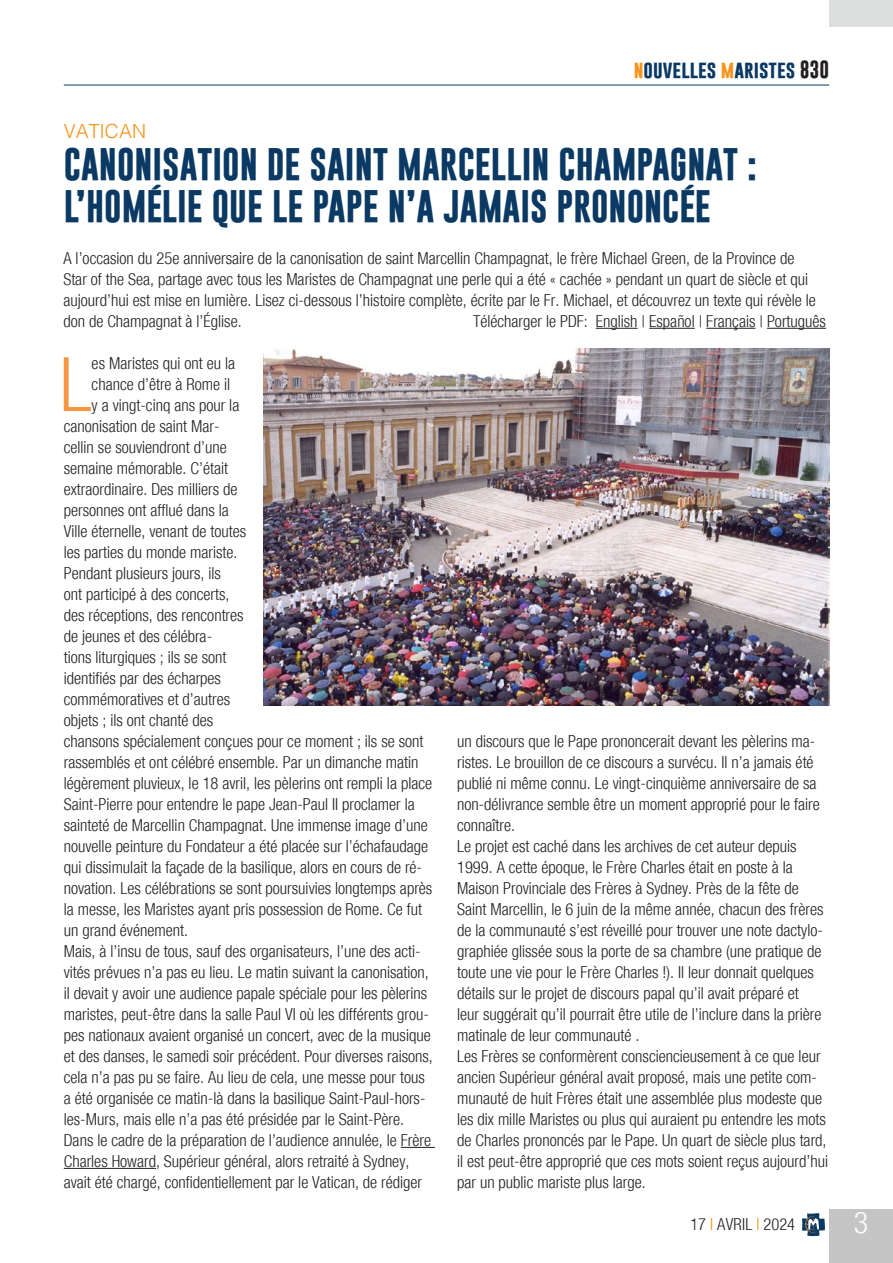
<style>
.page{position:relative;width:893px;height:1263px;background:#fff}
.page>*{position:absolute;margin:0;border:0;box-sizing:border-box;transform-origin:0 0}
.Testo_normal{font:300 condensed 75.3px "Helvetica Neue";color:#f79641}
.Titolo{font:700 33px/42px "Gobold";color:#0a3963}
.t1{font:300 condensed 30px "Helvetica Neue";color:#fff}
.Titolo-2{font:300 19.5px "Helvetica";color:#f7931d}
.t2{font:700 18px "Gobold";color:#0a3963}
.Testo_normal-2{font:300 condensed 16.5px/21px "Helvetica Neue";color:#231f20}
.s1{color:#f7931d}
.s2{color:#231f20}
</style>
<div class="page">
<div style="left:829px;top:1209px;width:64px;height:54px;background:#c4c5c4"></div>
<hr style="left:64px;top:85px;width:765px;height:1px;background:#0a3963">
<svg style="left:802px;top:1213px;width:23px;height:23px"></svg>
<div style="left:829px;top:0;width:64px;height:27px;background:#dddede"></div>
<hr style="left:401px;top:1147px;width:34px;height:1px;background:#231f20">
<hr style="left:64px;top:1168px;width:92px;height:1px;background:#231f20">
<img style="left:263px;top:348px;width:566px;height:357px">
<hr style="left:596px;top:328px;width:42px;height:1px;background:#231f20">
<hr style="left:649px;top:328px;width:46px;height:1px;background:#231f20">
<hr style="left:706px;top:328px;width:49px;height:1px;background:#231f20">
<hr style="left:767px;top:328px;width:59px;height:1px;background:#231f20">
<p class="t2" style="left:634px;top:57px;width:197px"><span class="s1">n</span>ouvelles <span class="s1">m</span>aristes <span class="s2">830</span></p>
<p class="Titolo-2" style="left:64px;top:114px;width:84px">VATICAN</p>
<p class="Titolo" style="left:64px;top:143px;width:695px">CANONISATION DE SAINT MARCELLIN CHAMPAGNAT :<br>L’HOMÉLIE QUE LE PAPE N’A JAMAIS PRONONCÉE</p>
<p class="Testo_normal-2" style="left:63px;top:248px;width:754px">A l’occasion du 25e anniversaire de la canonisation de saint Marcellin Champagnat, le frère Michael Green, de la Province de Star of the Sea, partage avec tous les Maristes de Champagnat une perle qui a été « cachée » pendant un quart de siècle et qui aujourd’hui est mise en lumière. Lisez ci-dessous l’histoire complète, écrite par le Fr. Michael, et découvrez un texte qui révèle le don de Champagnat à l’Église.</p>
<p class="Testo_normal-2" style="left:473px;top:311px;width:354px">Télécharger le PDF: English | Español | Français | Português</p>
<p class="Testo_normal" style="left:60px;top:341px;width:34px">L</p>
<p class="Testo_normal-2" style="left:92px;top:353px;width:145px">es Maristes qui ont eu la</p>
<p class="Testo_normal-2" style="left:92px;top:374px;width:140px">chance d’être à Rome il</p>
<p class="Testo_normal-2" style="left:92px;top:395px;width:149px">y a vingt-cinq ans pour la</p>
<p class="Testo_normal-2" style="left:64px;top:416px;width:157px">canonisation de saint Mar-</p>
<p class="Testo_normal-2" style="left:64px;top:437px;width:164px">cellin se souviendront d’une</p>
<p class="Testo_normal-2" style="left:64px;top:458px;width:166px">semaine mémorable. C’était</p>
<p class="Testo_normal-2" style="left:64px;top:479px;width:175px">extraordinaire. Des milliers de</p>
<p class="Testo_normal-2" style="left:64px;top:500px;width:167px">personnes ont afflué dans la</p>
<p class="Testo_normal-2" style="left:64px;top:521px;width:184px">Ville éternelle, venant de toutes</p>
<p class="Testo_normal-2" style="left:64px;top:542px;width:175px">les parties du monde mariste.</p>
<p class="Testo_normal-2" style="left:64px;top:563px;width:159px">Pendant plusieurs jours, ils</p>
<p class="Testo_normal-2" style="left:64px;top:584px;width:167px">ont participé à des concerts,</p>
<p class="Testo_normal-2" style="left:64px;top:605px;width:181px">des réceptions, des rencontres</p>
<p class="Testo_normal-2" style="left:64px;top:626px;width:150px">de jeunes et des célébra-</p>
<p class="Testo_normal-2" style="left:64px;top:647px;width:164px">tions liturgiques ; ils se sont</p>
<p class="Testo_normal-2" style="left:64px;top:668px;width:159px">identifiés par des écharpes</p>
<p class="Testo_normal-2" style="left:64px;top:689px;width:168px">commémoratives et d’autres</p>
<p class="Testo_normal-2" style="left:64px;top:710px;width:151px">objets ; ils ont chanté des</p>
<p class="Testo_normal-2" style="left:64px;top:731px;width:361px">chansons spécialement conçues pour ce moment ; ils se sont</p>
<p class="Testo_normal-2" style="left:64px;top:752px;width:356px">rassemblés et ont célébré ensemble. Par un dimanche matin</p>
<p class="Testo_normal-2" style="left:64px;top:773px;width:370px">légèrement pluvieux, le 18 avril, les pèlerins ont rempli la place</p>
<p class="Testo_normal-2" style="left:64px;top:794px;width:353px">Saint-Pierre pour entendre le pape Jean-Paul II proclamer la</p>
<p class="Testo_normal-2" style="left:64px;top:815px;width:366px">sainteté de Marcellin Champagnat. Une immense image d’une</p>
<p class="Testo_normal-2" style="left:64px;top:836px;width:366px">nouvelle peinture du Fondateur a été placée sur l’échafaudage</p>
<p class="Testo_normal-2" style="left:64px;top:857px;width:360px">qui dissimulait la façade de la basilique, alors en cours de ré-</p>
<p class="Testo_normal-2" style="left:64px;top:878px;width:370px">novation. Les célébrations se sont poursuivies longtemps après</p>
<p class="Testo_normal-2" style="left:64px;top:899px;width:360px">la messe, les Maristes ayant pris possession de Rome. Ce fut</p>
<p class="Testo_normal-2" style="left:64px;top:920px;width:126px">un grand événement.</p>
<p class="Testo_normal-2" style="left:64px;top:941px;width:371px">Mais, à l’insu de tous, sauf des organisateurs, l’une des acti&shy;vités prévues n’a pas eu lieu. Le matin suivant la canonisation, il devait y avoir une audience papale spéciale pour les pèlerins maristes, peut-être dans la salle Paul VI où les différents grou&shy;pes nationaux avaient organisé un concert, avec de la musique et des danses, le samedi soir précédent. Pour diverses raisons, cela n’a pas pu se faire. Au lieu de cela, une messe pour tous a été organisée ce matin-là dans la basilique Saint-Paul-hors&shy;les-Murs, mais elle n’a pas été présidée par le Saint-Père.</p>
<p class="Testo_normal-2" style="left:64px;top:1130px;width:369px">Dans le cadre de la préparation de l’audience annulée, le Frère<br>Charles Howard, Supérieur général, alors retraité à Sydney, avait été chargé, confidentiellement par le Vatican, de rédiger</p>
<p class="Testo_normal-2" style="left:457px;top:731px;width:364px">un discours que le Pape prononcerait devant les pèlerins ma&shy;ristes. Le brouillon de ce discours a survécu. Il n’a jamais été publié ni même connu. Le vingt-cinquième anniversaire de sa non-délivrance semble être un moment approprié pour le faire connaître.</p>
<p class="Testo_normal-2" style="left:457px;top:836px;width:368px">Le projet est caché dans les archives de cet auteur depuis 1999. A cette époque, le Frère Charles était en poste à la Maison Provinciale des Frères à Sydney. Près de la fête de Saint Marcellin, le 6 juin de la même année, chacun des frères de la communauté s’est réveillé pour trouver une note dactylo&shy;graphiée glissée sous la porte de sa chambre (une pratique de toute une vie pour le Frère Charles !). Il leur donnait quelques détails sur le projet de discours papal qu’il avait préparé et leur suggérait qu’il pourrait être utile de l’inclure dans la prière matinale de leur communauté .</p>
<p class="Testo_normal-2" style="left:457px;top:1046px;width:372px">Les Frères se conformèrent consciencieusement à ce que leur ancien Supérieur général avait proposé, mais une petite com&shy;munauté de huit Frères était une assemblée plus modeste que les dix mille Maristes ou plus qui auraient pu entendre les mots de Charles prononcés par le Pape. Un quart de siècle plus tard, il est peut-être approprié que ces mots soient reçus aujourd’hui par un public mariste plus large.</p>
<p class="Testo_normal-2" style="left:690px;top:1214px;width:106px">17 <span class="s1">I</span> AVRIL <span class="s1">I</span> 2024</p>
<h3 class="t1" style="left:854px;top:1205px;width:16px">3</h3>
</div>
